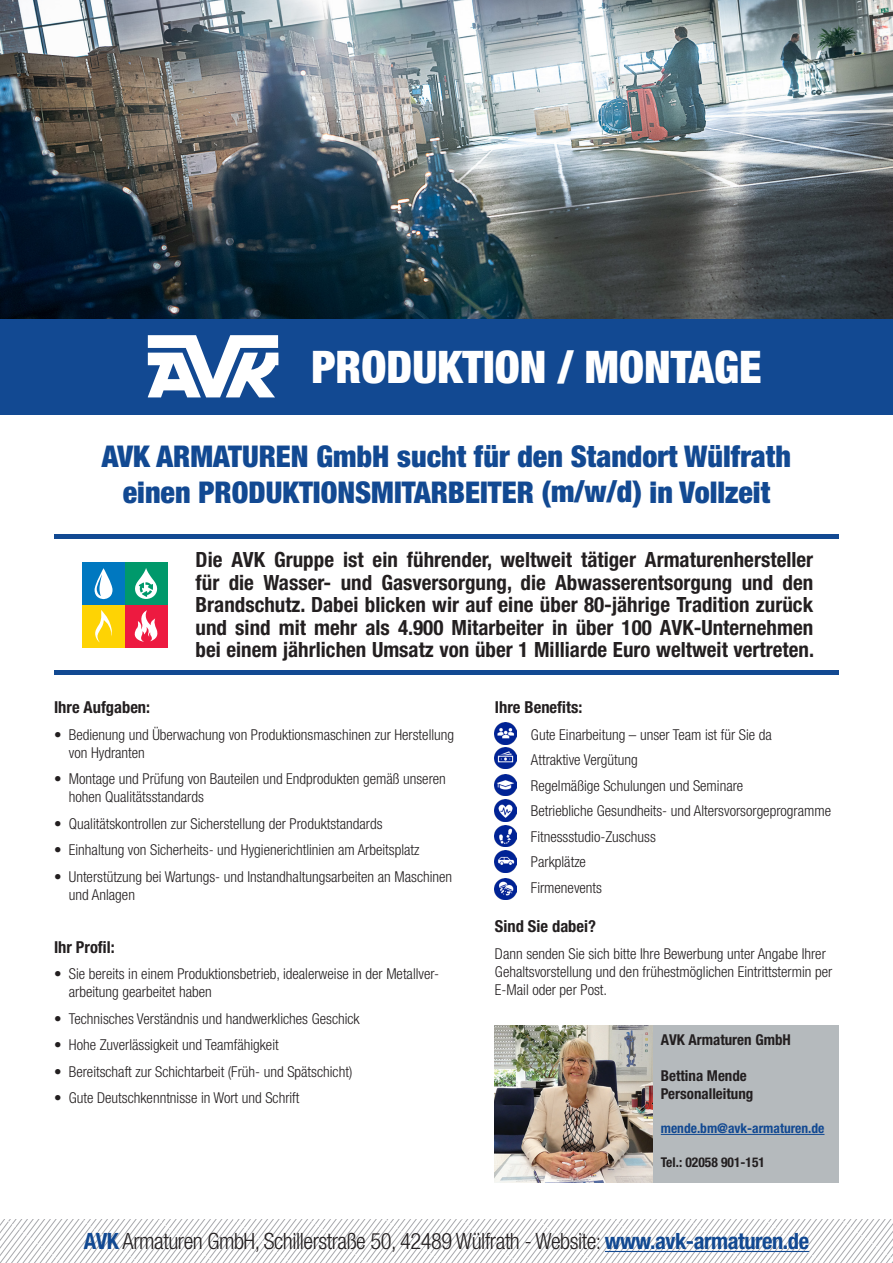
<style>
.page{position:relative;width:893px;height:1263px;background:#fff}
.page>*{position:absolute;margin:0;border:0;box-sizing:border-box;transform-origin:0 0}
.FRONT_PAGE_Vertical_text{font:900 condensed 45px "Helvetica Neue LT Pro";color:#fff}
.t1{font:900 condensed 30px/36px "Helvetica Neue LT Pro";color:#124992;text-align:center}
.t2{font:300 condensed 22.5px "Helvetica Neue LT Pro";letter-spacing:-.02em;color:#231f20}
.t3{font:700 condensed 21px/22.5px "Helvetica Neue LT Pro";color:#231f20;text-align:justify}
.t4{font:700 condensed 16.5px "Helvetica Neue LT Pro";color:#231f20}
.t5{font:300 condensed 15px/18px "Helvetica Neue LT Pro";color:#231f20}
.t6{font:700 condensed 15px "Helvetica Neue LT Pro";color:#231f20}
.t7{font:700 condensed 13.5px "Helvetica Neue LT Pro";color:#124992}
.t8{font:700 condensed 13.5px "Helvetica Neue LT Pro";color:#231f20}
.s1{font-weight:700;color:#124992}
</style>
<div class="page">
<div style="left:495px;top:1026px;width:344px;height:157px;background:#b5babd"></div>
<hr style="left:54px;top:671px;width:785px;height:4px;background:#124992">
<hr style="left:54px;top:535px;width:785px;height:4px;background:#124992">
<div style="left:0;top:319px;width:893px;height:95px;background:#124992"></div>
<svg style="left:0;top:1219px;width:893px;height:44px"></svg>
<hr style="left:605px;top:1251px;width:204px;height:1px;background:#124992">
<svg style="left:148px;top:335px;width:130px;height:62px"></svg>
<div style="left:82px;top:562px;width:43px;height:43px;background:#0078c0"></div>
<svg style="left:95px;top:568px;width:18px;height:31px"></svg>
<div style="left:125px;top:605px;width:42px;height:42px;background:#ed1a40"></div>
<svg style="left:134px;top:610px;width:24px;height:32px"></svg>
<div style="left:82px;top:605px;width:43px;height:42px;background:#fed304"></div>
<svg style="left:95px;top:610px;width:17px;height:32px"></svg>
<div style="left:125px;top:562px;width:42px;height:43px;background:#00996b"></div>
<svg style="left:135px;top:568px;width:22px;height:31px"></svg>
<img style="left:495px;top:723px;width:21px;height:21px">
<img style="left:495px;top:774px;width:21px;height:21px">
<img style="left:495px;top:851px;width:21px;height:21px">
<img style="left:495px;top:878px;width:21px;height:22px">
<img style="left:495px;top:800px;width:21px;height:21px">
<img style="left:495px;top:747px;width:21px;height:22px">
<img style="left:495px;top:825px;width:21px;height:21px">
<img style="left:495px;top:1026px;width:157px;height:157px">
<hr style="left:661px;top:1134px;width:163px;height:1px;background:#124992">
<img style="left:0;top:0;width:893px;height:319px">
<p class="FRONT_PAGE_Vertical_text" style="left:311px;top:339px;width:452px">PRODUKTION / MONTAGE</p>
<p class="t1" style="left:102px;top:438px;width:690px">AVK ARMATUREN GmbH sucht für den Standort Wülfrath einen PRODUKTIONSMITARBEITER (m/w/d) in Vollzeit</p>
<p class="t3" style="left:196px;top:548px;width:620px">Die AVK Gruppe ist ein führender, weltweit tätiger Armaturenhersteller für die Wasser- und Gasversorgung, die Abwasserentsorgung und den Brandschutz. Dabei blicken wir auf eine über 80-jährige Tradition zurück und sind mit mehr als 4.900 Mitarbeiter in über 100 AVK-Unternehmen bei einem jährlichen Umsatz von über 1 Milliarde Euro weltweit vertreten.</p>
<p class="t4" style="left:54px;top:697px;width:98px">Ihre Aufgaben:</p>
<p class="t5" style="left:69px;top:725px;width:387px;text-indent:-15px">• Bedienung und Überwachung von Produktionsmaschinen zur Herstellung von Hydranten</p>
<p class="t5" style="left:69px;top:770px;width:379px;text-indent:-15px">• Montage und Prüfung von Bauteilen und Endprodukten gemäß unseren hohen Qualitätsstandards</p>
<p class="t5" style="left:54px;top:814px;width:330px">• Qualitätskontrollen zur Sicherstellung der Produktstandards</p>
<p class="t5" style="left:54px;top:841px;width:367px">• Einhaltung von Sicherheits- und Hygienerichtlinien am Arbeitsplatz</p>
<p class="t5" style="left:69px;top:867px;width:385px;text-indent:-15px">• Unterstützung bei Wartungs- und Instandhaltungsarbeiten an Maschinen und Anlagen</p>
<p class="t4" style="left:54px;top:937px;width:62px">Ihr Profil:</p>
<p class="t5" style="left:69px;top:965px;width:372px;text-indent:-15px">• Sie bereits in einem Produktionsbetrieb, idealerweise in der Metallver&shy;arbeitung gearbeitet haben</p>
<p class="t5" style="left:54px;top:1009px;width:307px">• Technisches Verständnis und handwerkliches Geschick</p>
<p class="t5" style="left:54px;top:1036px;width:226px">• Hohe Zuverlässigkeit und Teamfähigkeit</p>
<p class="t5" style="left:54px;top:1062px;width:300px">• Bereitschaft zur Schichtarbeit (Früh- und Spätschicht)</p>
<p class="t5" style="left:54px;top:1089px;width:247px">• Gute Deutschkenntnisse in Wort und Schrift</p>
<p class="t4" style="left:495px;top:697px;width:89px">Ihre Benefits:</p>
<p class="t5" style="left:531px;top:725px;width:242px">Gute Einarbeitung – unser Team ist für Sie da</p>
<p class="t5" style="left:531px;top:751px;width:108px">Attraktive Vergütung</p>
<p class="t5" style="left:531px;top:776px;width:214px">Regelmäßige Schulungen und Seminare</p>
<p class="t5" style="left:531px;top:802px;width:302px">Betriebliche Gesundheits- und Altersvorsorgeprogramme</p>
<p class="t5" style="left:531px;top:827px;width:126px">Fitnessstudio-Zuschuss</p>
<p class="t5" style="left:531px;top:853px;width:57px">Parkplätze</p>
<p class="t5" style="left:531px;top:878px;width:73px">Firmenevents</p>
<p class="t4" style="left:495px;top:916px;width:103px">Sind Sie dabei?</p>
<p class="t5" style="left:495px;top:944px;width:339px">Dann senden Sie sich bitte Ihre Bewerbung unter Angabe Ihrer<br>Gehaltsvorstellung und den frühestmöglichen Eintrittstermin per<br>E-Mail oder per Post.</p>
<p class="t6" style="left:661px;top:1030px;width:132px">AVK Armaturen GmbH</p>
<p class="t6" style="left:661px;top:1066px;width:88px">Bettina Mende</p>
<p class="t6" style="left:661px;top:1084px;width:94px">Personalleitung</p>
<p class="t7" style="left:661px;top:1120px;width:165px">mende.bm@avk-armaturen.de</p>
<p class="t8" style="left:661px;top:1154px;width:106px">Tel.: 02058 901-151</p>
<p class="t2" style="left:84px;top:1228px;width:727px"><span class="s1">AVK</span> Armaturen GmbH, Schillerstraße 50, 42489 Wülfrath - Website: <span class="s1">www.avk-armaturen.de</span></p>
</div>
